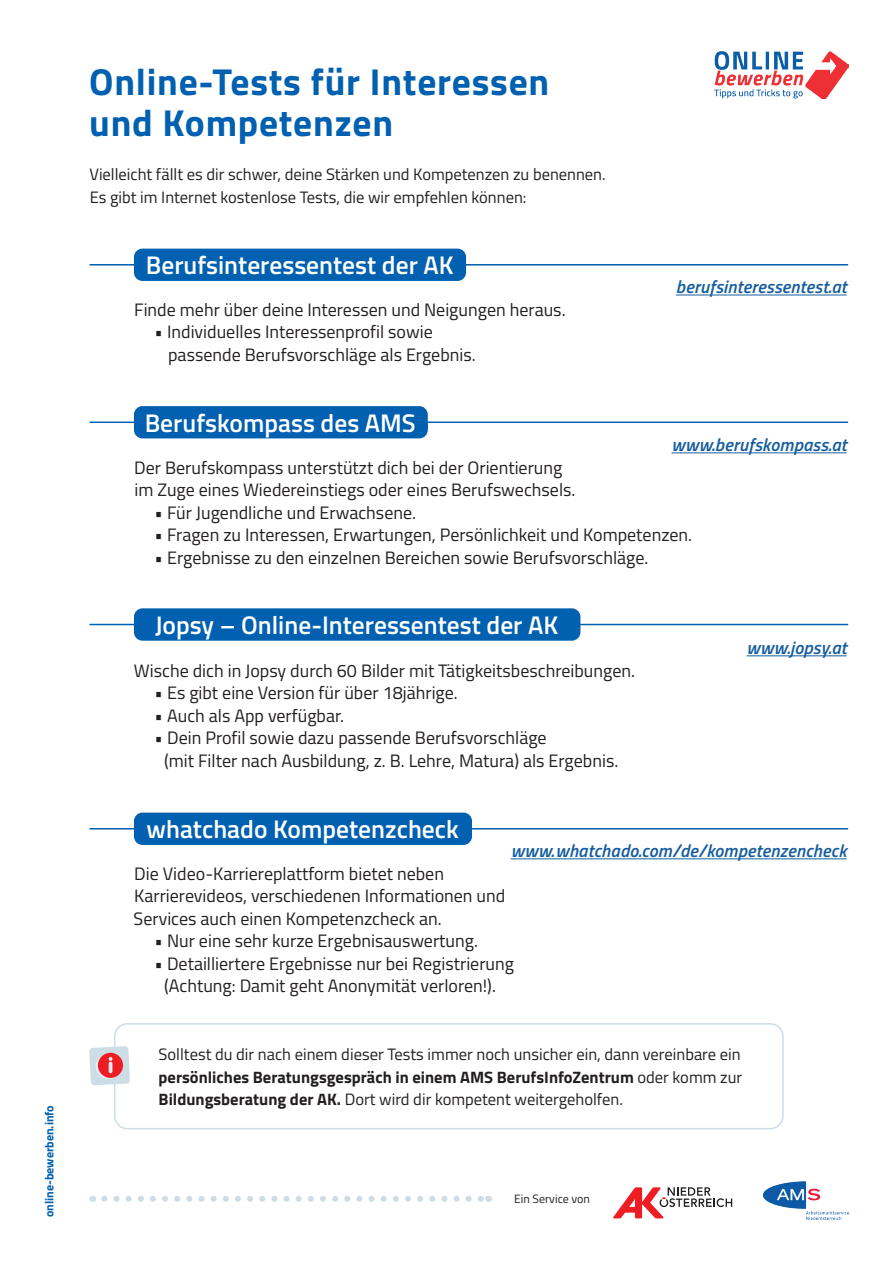
<style>
.page{position:relative;width:893px;height:1263px;background:#fff}
.page>*{position:absolute;margin:0;border:0;box-sizing:border-box;transform-origin:0 0}
.t1{font:700 37.5px/40.5px "Titillium";letter-spacing:.02em;color:#0160af}
.t2{font:600 25.5px "Titillium";color:#fff}
.t3{font:18px/22.5px "Titillium";color:#231f20}
.t4{font:italic 600 18px "Titillium";letter-spacing:.01em;color:#175d9e}
.t5{font:16.5px/22.5px "Titillium";color:#231f20}
.t6{font:700 12px "Titillium";color:#0160af}
.t7{font:12px "Titillium";color:#231f20}
.s1{font-weight:700}
</style>
<div class="page">
<img style="left:714px;top:51px;width:134px;height:48px">
<img style="left:762px;top:1181px;width:88px;height:39px">
<svg style="left:104px;top:1196px;width:378px;height:6px"></svg>
<svg style="left:613px;top:1187px;width:119px;height:31px"></svg>
<hr style="left:90px;top:264px;width:758px;height:1px;background:#0160af">
<hr style="left:90px;top:421px;width:758px;height:2px;background:#0160af">
<hr style="left:90px;top:624px;width:758px;height:1px;background:#0160af">
<div style="left:134px;top:249px;width:332px;height:32px;background:#0160af;border-radius:9px"></div>
<div style="left:137px;top:259px;width:329px;height:19px;border:3px solid #0160af;border-radius:7px"></div>
<div style="left:134px;top:406px;width:294px;height:32px;background:#0160af;border-radius:9px"></div>
<div style="left:136px;top:417px;width:292px;height:19px;border:3px solid #0160af;border-radius:7px"></div>
<div style="left:134px;top:608px;width:446px;height:33px;background:#0160af;border-radius:9px"></div>
<div style="left:147px;top:619px;width:423px;height:19px;border:3px solid #0160af;border-radius:7px"></div>
<hr style="left:90px;top:828px;width:758px;height:1px;background:#0160af">
<hr style="left:511px;top:858px;width:336px;height:1px;background:#175d9e">
<hr style="left:747px;top:655px;width:100px;height:1px;background:#175d9e">
<hr style="left:671px;top:453px;width:176px;height:1px;background:#175d9e">
<hr style="left:676px;top:295px;width:171px;height:1px;background:#175d9e">
<div style="left:134px;top:813px;width:338px;height:32px;background:#0160af;border-radius:9px"></div>
<div style="left:138px;top:823px;width:333px;height:19px;border:3px solid #0160af;border-radius:7px"></div>
<div style="left:114px;top:1023px;width:670px;height:106px;border:2px solid #cddde6;border-radius:13px"></div>
<svg style="left:89px;top:1046px;width:41px;height:39px;background:#dbabb3"></svg>
<p class="t6" style="left:40px;top:1217px;width:114px;rotate:-90deg">online-bewerben.info</p>
<h1 class="t1" style="left:89px;top:60px;width:461px">Online-Tests für Interessen und Kompetenzen</h1>
<p class="t5" style="left:89px;top:163px;width:518px">Vielleicht fällt es dir schwer, deine Stärken und Kompetenzen zu benennen.<br>Es gibt im Internet kostenlose Tests, die wir empfehlen können:</p>
<h2 class="t2" style="left:146px;top:246px;width:309px">Berufsinteressentest der AK</h2>
<p class="t3" style="left:134px;top:297px;width:433px">Finde mehr über deine Interessen und Neigungen heraus.</p>
<p class="t3" style="left:168px;top:320px;width:309px;text-indent:-14px">• Individuelles Interessenprofil sowie passende Berufsvorschläge als Ergebnis.</p>
<h2 class="t2" style="left:145px;top:404px;width:272px">Berufskompass des AMS</h2>
<p class="t3" style="left:134px;top:455px;width:443px">Der Berufskompass unterstützt dich bei der Orientierung im Zuge eines Wiedereinstiegs oder eines Berufswechsels.</p>
<p class="t4" style="left:676px;top:273px;width:172px">berufsinteressentest.at</p>
<p class="t4" style="left:671px;top:431px;width:177px">www.berufskompass.at</p>
<p class="t3" style="left:155px;top:500px;width:263px">• Für Jugendliche und Erwachsene.</p>
<p class="t3" style="left:155px;top:523px;width:539px">• Fragen zu Interessen, Erwartungen, Persönlichkeit und Kompetenzen.</p>
<p class="t3" style="left:155px;top:545px;width:495px">• Ergebnisse zu den einzelnen Bereichen sowie Berufsvorschläge.</p>
<h2 class="t2" style="left:155px;top:606px;width:405px">Jopsy – Online-Interessentest der AK</h2>
<p class="t3" style="left:134px;top:658px;width:503px">Wische dich in Jopsy durch 60 Bilder mit Tätigkeitsbeschreibungen.</p>
<p class="t3" style="left:155px;top:681px;width:305px">• Es gibt eine Version für über 18jährige.</p>
<p class="t3" style="left:155px;top:703px;width:191px">• Auch als App verfügbar.</p>
<p class="t3" style="left:164px;top:726px;width:456px;text-indent:-10px">• Dein Profil sowie dazu passende Berufsvorschläge<br>(mit Filter nach Ausbildung, z. B. Lehre, Matura) als Ergebnis.</p>
<p class="t4" style="left:747px;top:634px;width:102px">www.jopsy.at</p>
<h2 class="t2" style="left:147px;top:810px;width:314px">whatchado Kompetenzcheck</h2>
<p class="t4" style="left:511px;top:837px;width:337px">www.whatchado.com/de/kompetenzencheck</p>
<p class="t3" style="left:134px;top:861px;width:373px">Die Video-Karriereplattform bietet neben<br>Karrierevideos, verschiedenen Informationen und<br>Services auch einen Kompetenzcheck an.</p>
<p class="t3" style="left:155px;top:929px;width:325px">• Nur eine sehr kurze Ergebnisauswertung.</p>
<p class="t3" style="left:155px;top:951px;width:361px;text-align:center">• Detailliertere Ergebnisse nur bei Registrierung (Achtung: Damit geht Anonymität verloren!).</p>
<p class="t5" style="left:159px;top:1042px;width:585px;text-align:justify">Solltest du dir nach einem dieser Tests immer noch unsicher ein, dann vereinbare ein <span class="s1">persönliches Beratungsgespräch in einem AMS BerufsInfoZentrum</span> oder komm zur <span class="s1">Bildungsberatung der AK.</span> Dort wird dir kompetent weitergeholfen.</p>
<p class="t7" style="left:514px;top:1190px;width:77px">Ein Service von</p>
</div>
